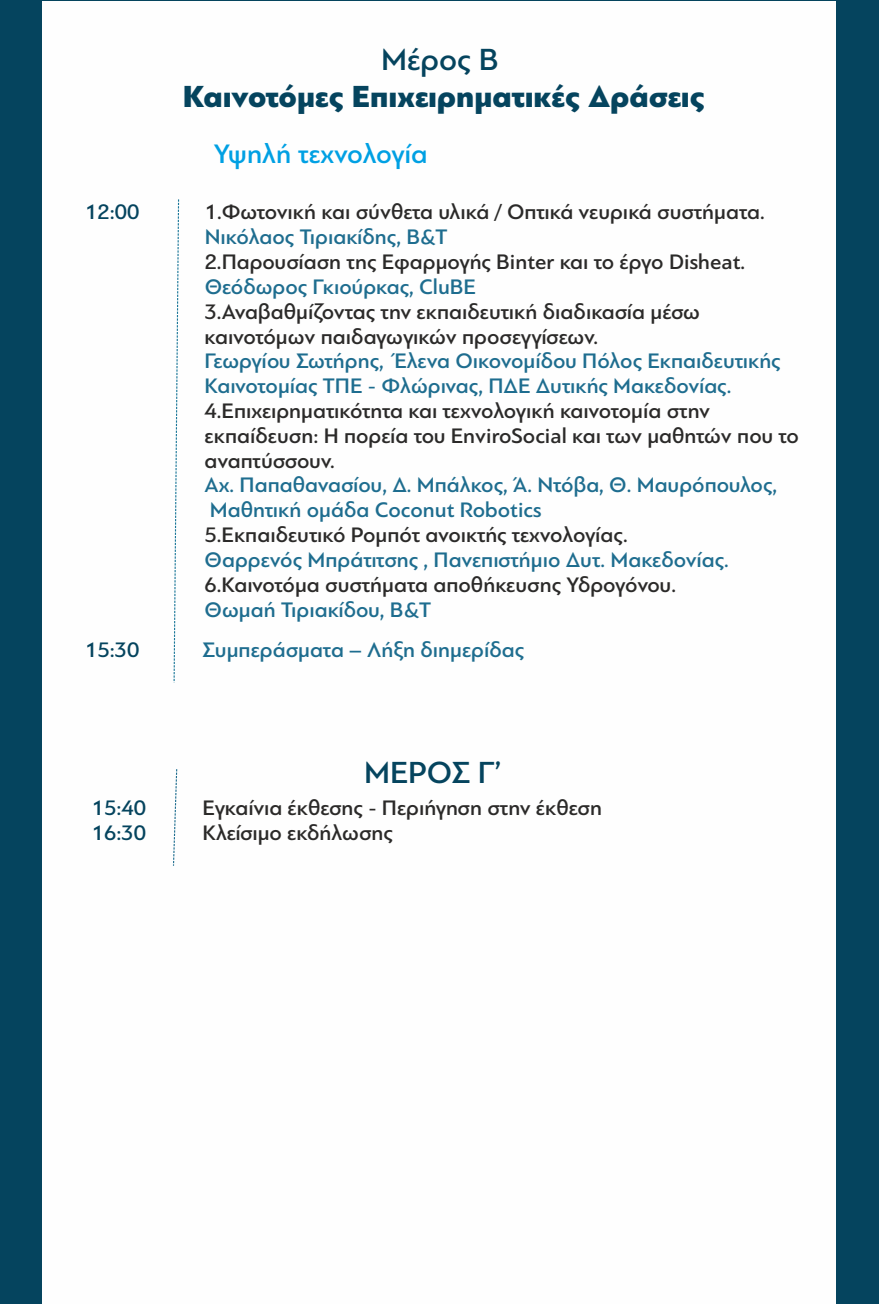
<style>
.page{position:relative;width:879px;height:1304px;background:#fff}
.page>*{position:absolute;margin:0;border:0;box-sizing:border-box;transform-origin:0 0}
.t1{font:900 32px "PF Bague Sans Pro";color:#05445e}
.t2{font:500 32px "PF Bague Sans Pro";color:#05445e}
.t3{font:500 28px "PF Bague Sans Pro";letter-spacing:-.01em;color:#00a0e3}
.t4{font:500 22px/24.8px "PF Bague Sans Pro";color:#2b2a29}
.t5{font:500 22px/24.8px "PF Bague Sans Pro";color:#1e6d8f}
.t6{font:500 22px/24.8px "PF Bague Sans Pro";color:#05445e}
</style>
<div class="page">
<div style="left:0;top:0;width:878px;height:1304px;background:#05445e"></div>
<div style="left:42px;top:1px;width:794px;height:1303px;background:#fefefe"></div>
<svg style="left:173px;top:199px;width:7px;height:484px"></svg>
<svg style="left:173px;top:769px;width:5px;height:97px"></svg>
<p class="t6" style="left:85px;top:202px;width:56px">12:00</p>
<h1 class="t2" style="left:381px;top:47px;width:119px">Μέρος Β</h1>
<h1 class="t1" style="left:183px;top:84px;width:524px">Καινοτόµες Επιχειρηµατικές Δράσεις</h1>
<p class="t3" style="left:214px;top:143px;width:215px">Υψηλή τεχνολογία</p>
<p class="t4" style="left:205px;top:202px;width:561px">1. Φωτονική και σύνθετα υλικά / Οπτικά νευρικά συστήµατα.</p>
<p class="t5" style="left:205px;top:226px;width:244px">Νικόλαος Τιριακίδης, Β&amp;Τ</p>
<p class="t4" style="left:205px;top:251px;width:542px">2. Παρουσίαση της Εφαρµογής Binter και το έργο Disheat.</p>
<p class="t5" style="left:205px;top:276px;width:273px">Θεόδωρος Γκιούρκας, CluΒΕ</p>
<p class="t4" style="left:205px;top:301px;width:497px">3. Αναβαθµίζοντας την εκπαιδευτική διαδικασία µέσω καινοτόµων παιδαγωγικών προσεγγίσεων.</p>
<p class="t5" style="left:205px;top:350px;width:577px">Γεωργίου Σωτήρης, Έλενα Οικονοµίδου Πόλος Εκπαιδευτικής<br>Καινοτοµίας ΤΠΕ - Φλώρινας, ΠΔΕ Δυτικής Μακεδονίας.</p>
<p class="t4" style="left:205px;top:400px;width:596px">4. Επιχειρηµατικότητα και τεχνολογική καινοτοµία στην εκπαίδευση: Η πορεία του EnviroSocial και των µαθητών που το αναπτύσσουν.</p>
<p class="t5" style="left:205px;top:475px;width:574px">Αχ. Παπαθανασίου, Δ. Μπάλκος, Ά. Ντόβα, Θ. Μαυρόπουλος,<br>Μαθητική οµάδα Coconut Robotics</p>
<p class="t4" style="left:205px;top:524px;width:424px">5. Εκπαιδευτικό Ροµπότ ανοικτής τεχνολογίας.</p>
<p class="t5" style="left:205px;top:549px;width:526px">Θαρρενός Μπράτιτσης , Πανεπιστήµιο Δυτ. Μακεδονίας.</p>
<p class="t4" style="left:205px;top:574px;width:473px">6. Καινοτόµα συστήµατα αποθήκευσης Υδρογόνου.</p>
<p class="t5" style="left:205px;top:599px;width:228px">Θωµαή Τιριακίδου, Β&amp;Τ</p>
<p class="t6" style="left:85px;top:640px;width:56px">15:30</p>
<p class="t5" style="left:202px;top:640px;width:323px">Συµπεράσµατα – Λήξη διηµερίδας</p>
<h1 class="t2" style="left:364px;top:760px;width:139px">ΜΕΡΟΣ Γ’</h1>
<p class="t6" style="left:92px;top:797px;width:56px">15:40<br>16:30</p>
<p class="t4" style="left:202px;top:797px;width:401px">Εγκαίνια έκθεσης - Περιήγηση στην έκθεση<br>Κλείσιµο εκδήλωσης</p>
</div>
